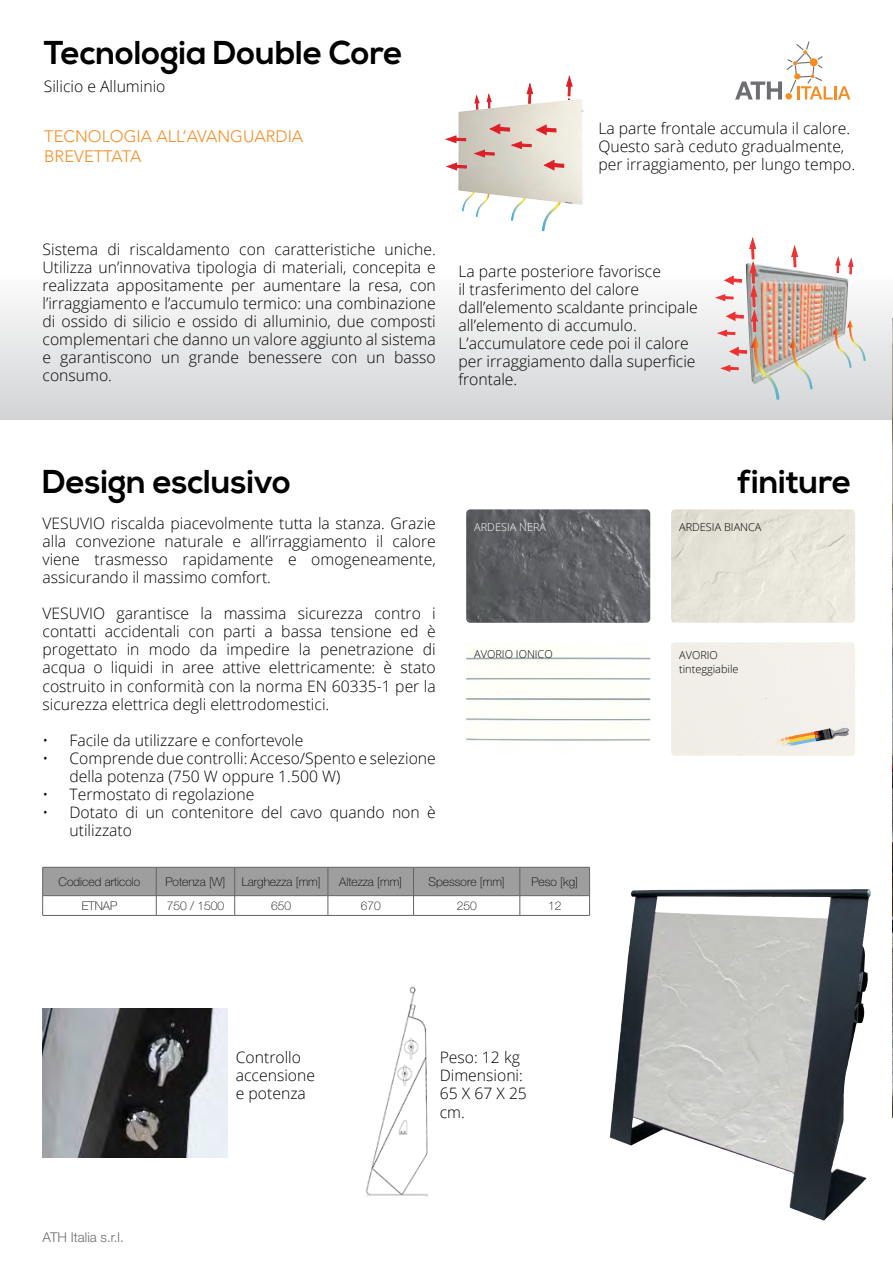
<style>
.page{position:relative;width:893px;height:1263px;background:#fff}
.page>*{position:absolute;margin:0;border:0;box-sizing:border-box;transform-origin:0 0}
.t1{font:700 33px "Nexa";color:#000}
.t2{font:300 16.5px/19.8px "Avenir LT Std";color:#f78d22}
.t3{font:300 15.75px/18px "Open Sans";color:#000}
.t4{font:300 13.5px "Helvetica Neue LT Std";color:#6d6e71}
.t5{font:100 12px "Helvetica Neue LT Std";color:#000}
.t6{font:300 10.95px/13.5px "Open Sans";color:#000}
.t7{font:300 10.95px "Open Sans";color:#fff}
</style>
<div class="page">
<svg style="left:735px;top:41px;width:115px;height:59px"></svg>
<div style="left:0;top:271px;width:893px;height:148px;background:linear-gradient(to bottom,#fdfdfe,#d2d4d5)"></div>
<svg style="left:542px;top:205px;width:18px;height:26px"></svg>
<svg style="left:511px;top:205px;width:9px;height:16px"></svg>
<svg style="left:462px;top:205px;width:21px;height:12px"></svg>
<img style="left:458px;top:99px;width:125px;height:106px">
<svg style="left:446px;top:136px;width:20px;height:7px"></svg>
<svg style="left:474px;top:76px;width:98px;height:94px"></svg>
<svg style="left:446px;top:163px;width:21px;height:7px"></svg>
<img style="left:779px;top:263px;width:69px;height:121px">
<svg style="left:822px;top:298px;width:5px;height:7px"></svg>
<svg style="left:790px;top:338px;width:22px;height:51px"></svg>
<svg style="left:833px;top:320px;width:32px;height:48px;background:#dcd7cf"></svg>
<img style="left:716px;top:237px;width:63px;height:163px">
<svg style="left:791px;top:245px;width:7px;height:22px"></svg>
<svg style="left:848px;top:258px;width:5px;height:16px"></svg>
<svg style="left:835px;top:257px;width:5px;height:16px"></svg>
<img style="left:43px;top:1008px;width:184px;height:149px">
<img style="left:366px;top:986px;width:62px;height:211px">
<img style="left:610px;top:889px;width:258px;height:256px">
<img style="left:466px;top:509px;width:184px;height:114px">
<img style="left:671px;top:509px;width:184px;height:114px">
<svg style="left:786px;top:728px;width:63px;height:16px"></svg>
<hr style="left:43px;top:915px;width:113px;height:1px;background:#616367">
<hr style="left:156px;top:915px;width:79px;height:1px;background:#616367">
<hr style="left:235px;top:915px;width:93px;height:1px;background:#616367">
<hr style="left:328px;top:915px;width:86px;height:1px;background:#616367">
<hr style="left:414px;top:915px;width:106px;height:1px;background:#616367">
<hr style="left:520px;top:915px;width:70px;height:1px;background:#616367">
<svg style="left:42px;top:867px;width:548px;height:48px"></svg>
<img style="left:892px;top:318px;width:1px;height:799px">
<h1 class="t1" style="left:44px;top:34px;width:361px">Tecnologia Double Core</h1>
<p class="t3" style="left:44px;top:77px;width:123px">Silicio e Alluminio</p>
<p class="t2" style="left:44px;top:127px;width:260px">TECNOLOGIA ALL’AVANGUARDIA<br>BREVETTATA</p>
<p class="t3" style="left:598px;top:119px;width:258px">La parte frontale accumula il calore.<br>Questo sarà ceduto gradualmente, per irraggiamento, per lungo tempo.</p>
<p class="t3" style="left:43px;top:240px;width:395px;text-align:justify">Sistema di riscaldamento con caratteristiche uniche.<br>Utilizza un’innovativa tipologia di materiali, concepita e realizzata appositamente per aumentare la resa, con l’irraggiamento e l’accumulo termico: una combinazione di ossido di silicio e ossido di alluminio, due composti complementari che danno un valore aggiunto al sistema e garantiscono un grande benessere con un basso consumo.</p>
<p class="t3" style="left:458px;top:262px;width:241px">La parte posteriore favorisce<br>il trasferimento del calore dall’elemento scaldante principale all’elemento di accumulo.<br>L’accumulatore cede poi il calore per irraggiamento dalla superficie frontale.</p>
<h1 class="t1" style="left:43px;top:463px;width:250px">Design esclusivo</h1>
<p class="t3" style="left:43px;top:514px;width:395px;text-align:justify">VESUVIO riscalda piacevolmente tutta la stanza. Grazie alla convezione naturale e all’irraggiamento il calore viene trasmesso rapidamente e omogeneamente, assicurando il massimo comfort.</p>
<p class="t3" style="left:43px;top:604px;width:395px;text-align:justify">VESUVIO garantisce la massima sicurezza contro i contatti accidentali con parti a bassa tensione ed è progettato in modo da impedire la penetrazione di acqua o liquidi in aree attive elettricamente: è stato costruito in conformità con la norma EN 60335-1 per la sicurezza elettrica degli elettrodomestici.</p>
<p class="t3" style="left:43px;top:730px;width:262px">• Facile da utilizzare e confortevole</p>
<p class="t3" style="left:70px;top:748px;width:368px;text-indent:-27px">• Comprende due controlli: Acceso/Spento e selezione della potenza (750 W oppure 1.500 W)</p>
<p class="t3" style="left:43px;top:784px;width:213px">• Termostato di regolazione</p>
<p class="t3" style="left:70px;top:802px;width:368px;text-indent:-27px">• Dotato di un contenitore del cavo quando non è utilizzato</p>
<h1 class="t1" style="left:738px;top:463px;width:115px">finiture</h1>
<p class="t7" style="left:474px;top:520px;width:73px">ARDESIA NERA</p>
<p class="t6" style="left:679px;top:520px;width:84px">ARDESIA BIANCA</p>
<p class="t6" style="left:474px;top:647px;width:80px">AVORIO IONICO</p>
<p class="t6" style="left:679px;top:648px;width:61px">AVORIO tinteggiabile</p>
<p class="t5" style="left:59px;top:875px;width:83px">Codiced articolo</p>
<p class="t5" style="left:165px;top:875px;width:61px">Potenza [W]</p>
<p class="t5" style="left:242px;top:875px;width:80px">Larghezza [mm]</p>
<p class="t5" style="left:339px;top:875px;width:64px">Altezza [mm]</p>
<p class="t5" style="left:429px;top:875px;width:78px">Spessore [mm]</p>
<p class="t5" style="left:531px;top:875px;width:48px">Peso [kg]</p>
<p class="t5" style="left:82px;top:899px;width:37px">ETNAP</p>
<p class="t5" style="left:167px;top:899px;width:59px">750 / 1500</p>
<p class="t5" style="left:271px;top:899px;width:22px">650</p>
<p class="t5" style="left:361px;top:899px;width:22px">670</p>
<p class="t5" style="left:457px;top:899px;width:22px">250</p>
<p class="t5" style="left:548px;top:899px;width:15px">12</p>
<p class="t4" style="left:43px;top:1229px;width:83px">ATH Italia s.r.l.</p>
<p class="t3" style="left:236px;top:1048px;width:81px">Controllo accensione e potenza</p>
<p class="t3" style="left:440px;top:1048px;width:89px">Peso: 12 kg<br>Dimensioni:<br>65 X 67 X 25 cm.</p>
</div>
